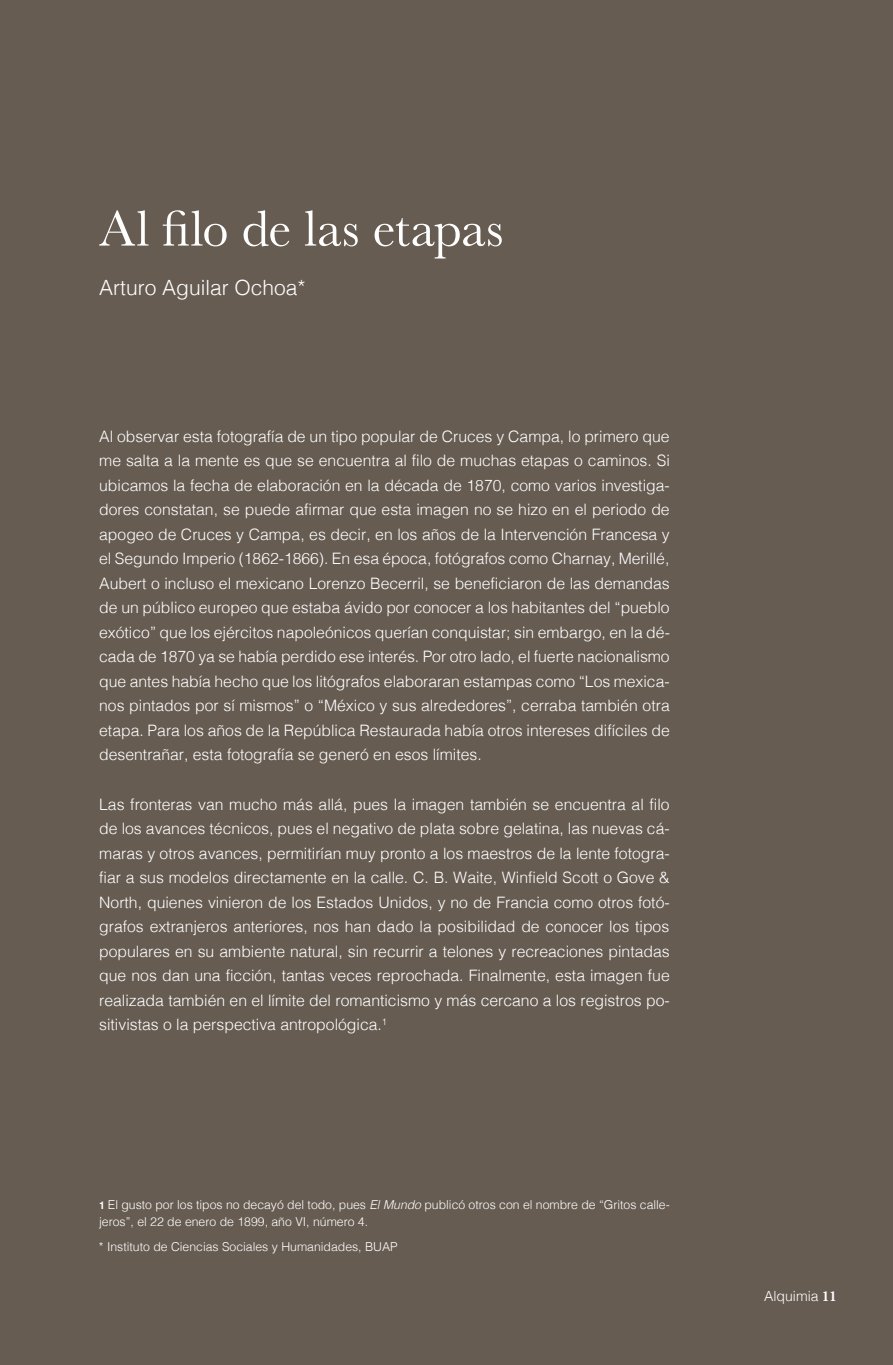
<style>
.page{position:relative;width:893px;height:1365px;background:#fff}
.page>*{position:absolute;margin:0;border:0;box-sizing:border-box;transform-origin:0 0}
.t1{font:52.5px "Baskerville";letter-spacing:-.005em;color:#fff}
.t2{font:300 21px "Helvetica";color:#fff}
.t3{font:300 15.75px/24.5px "Helvetica";color:#fff;text-align:justify}
.t4{font:300 14px "Helvetica";color:#fff}
.t5{font:300 12.25px/17.5px "Helvetica";color:#fff}
.s1{font-weight:700;font-size:10.5px}
.s2{font-style:italic}
.s3{font-family:"Baskerville";font-weight:600;font-size:14.7px}
</style>
<div class="page">
<div style="left:0;top:0;width:893px;height:1364px;background:#665c52"></div>
<h1 class="t1" style="left:99px;top:195px;width:406px">Al filo de las etapas</h1>
<h2 class="t2" style="left:99px;top:274px;width:208px">Arturo Aguilar Ochoa*</h2>
<p class="t3" style="left:99px;top:423px;width:572px">Al observar esta fotografía de un tipo popular de Cruces y Campa, lo primero que me salta a la mente es que se encuentra al filo de muchas etapas o caminos. Si ubicamos la fecha de elaboración en la década de 1870, como varios investiga&shy;dores constatan, se puede afirmar que esta imagen no se hizo en el periodo de apogeo de Cruces y Campa, es decir, en los años de la Intervención Francesa y el Segundo Imperio (1862-1866). En esa época, fotógrafos como Charnay, Merillé, Aubert o incluso el mexicano Lorenzo Becerril, se beneficiaron de las demandas de un público europeo que estaba ávido por conocer a los habitantes del “pueblo exótico” que los ejércitos napoleónicos querían conquistar; sin embargo, en la dé&shy;cada de 1870 ya se había perdido ese interés. Por otro lado, el fuerte nacionalismo que antes había hecho que los litógrafos elaboraran estampas como “Los mexica&shy;nos pintados por sí mismos” o “México y sus alrededores”, cerraba también otra etapa. Para los años de la República Restaurada había otros intereses difíciles de desentrañar, esta fotografía se generó en esos límites.</p>
<p class="t3" style="left:99px;top:791px;width:572px">Las fronteras van mucho más allá, pues la imagen también se encuentra al filo de los avances técnicos, pues el negativo de plata sobre gelatina, las nuevas cá&shy;maras y otros avances, permitirían muy pronto a los maestros de la lente fotogra&shy;fiar a sus modelos directamente en la calle. C. B. Waite, Winfield Scott o Gove &amp; North, quienes vinieron de los Estados Unidos, y no de Francia como otros fotó&shy;grafos extranjeros anteriores, nos han dado la posibilidad de conocer los tipos populares en su ambiente natural, sin recurrir a telones y recreaciones pintadas que nos dan una ficción, tantas veces reprochada. Finalmente, esta imagen fue realizada también en el límite del romanticismo y más cercano a los registros po&shy;sitivistas o la perspectiva antropológica.<sup>1</sup></p>
<p class="t5" style="left:99px;top:1195px;width:572px"><span class="s1">1</span> El gusto por los tipos no decayó del todo, pues <span class="s2">El Mundo</span> publicó otros con el nombre de “Gritos calle&shy;jeros”, el 22 de enero de 1899, año VI, número 4.</p>
<p class="t5" style="left:99px;top:1237px;width:300px">* Instituto de Ciencias Sociales y Humanidades, BUAP</p>
<p class="t4" style="left:764px;top:1287px;width:74px">Alquimia <span class="s3">11</span></p>
</div>
